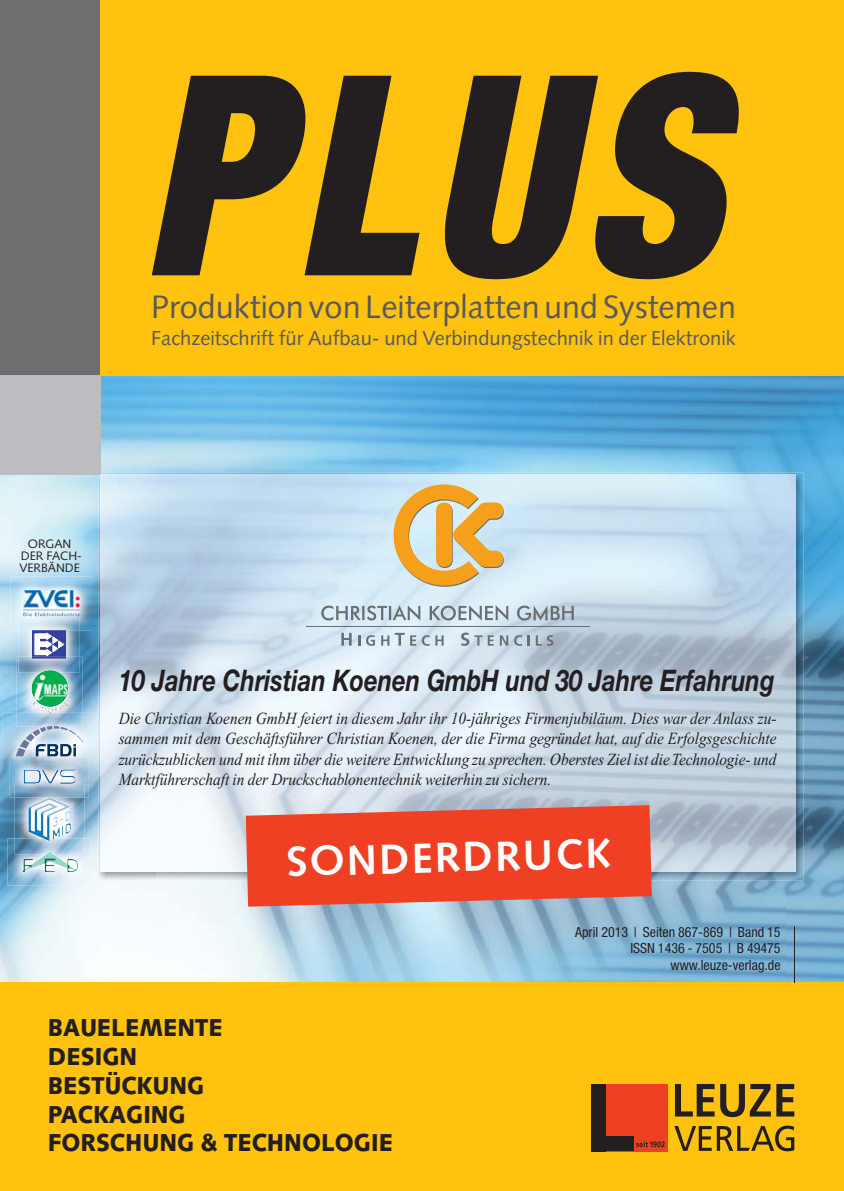
<style>
.page{position:relative;width:844px;height:1191px;background:#fff}
.page>*{position:absolute;margin:0;border:0;box-sizing:border-box;transform-origin:0 0}
.t1{font:italic 900 condensed 279.47px "Helvetica Neue";color:#231f20;scale:.92 1}
.t2{font:700 42px "Syntax";color:#fff}
.t3{font:32.38px "Syntax";color:#58595b}
.t4{font:italic 700 29.75px "Helvetica Neue";color:#231f20;scale:.8 1}
.t5{font:900 24.5px/28.7px "Syntax";color:#231f20;scale:.93 1}
.t6{font:20.12px "Syntax";color:#58595b}
.t7{font:italic 16.97px/20.5px "Times New Roman";color:#231f20;text-align:justify;scale:.9 1}
.t8{font:condensed 14px/16.4px "Helvetica Neue";color:#231f20;text-align:right}
.t9{font:12.25px/12.2px "Syntax";color:#231f20;text-align:center}
</style>
<div class="page">
<img style="left:0;top:375px;width:843px;height:106px">
<img style="left:785px;top:481px;width:58px;height:501px">
<img style="left:0;top:481px;width:119px;height:501px">
<img style="left:119px;top:880px;width:666px;height:102px">
<div style="left:0;top:0;width:843px;height:375px;background:#ffc20e"></div>
<div style="left:0;top:0;width:99px;height:392px;background:#6d6e70"></div>
<div style="left:0;top:375px;width:100px;height:100px;background:#bbbdc0"></div>
<div style="left:0;top:982px;width:843px;height:209px;background:#ffc20e"></div>
<svg style="left:674px;top:1125px;width:120px;height:26px"></svg>
<svg style="left:674px;top:1084px;width:120px;height:33px"></svg>
<div style="left:591px;top:1084px;width:76px;height:67px;background:#ef4023"></div>
<svg style="left:636px;top:1141px;width:28px;height:6px"></svg>
<div style="left:591px;top:1084px;width:14px;height:67px;background:#231f20"></div>
<div style="left:591px;top:1136px;width:42px;height:15px;background:#231f20"></div>
<img style="left:8px;top:838px;width:84px;height:47px">
<img style="left:21px;top:854px;width:58px;height:18px">
<img style="left:50px;top:822px;width:34px;height:16px">
<img style="left:15px;top:838px;width:69px;height:16px">
<svg style="left:45px;top:851px;width:9px;height:3px"></svg>
<img style="left:10px;top:576px;width:82px;height:54px">
<img style="left:23px;top:590px;width:56px;height:26px">
<img style="left:18px;top:616px;width:62px;height:41px">
<img style="left:32px;top:630px;width:34px;height:27px">
<img style="left:17px;top:657px;width:65px;height:56px">
<img style="left:10px;top:770px;width:79px;height:27px">
<img style="left:15px;top:784px;width:69px;height:13px">
<img style="left:26px;top:770px;width:15px;height:12px">
<img style="left:41px;top:770px;width:35px;height:14px">
<img style="left:3px;top:713px;width:93px;height:57px">
<img style="left:24px;top:769px;width:51px;height:1px">
<svg style="left:16px;top:726px;width:67px;height:30px"></svg>
<hr style="left:794px;top:926px;width:1px;height:56px;background:#231f20">
<img style="left:98px;top:473px;width:705px;height:57px">
<img style="left:745px;top:530px;width:58px;height:350px">
<img style="left:98px;top:530px;width:59px;height:350px">
<img style="left:157px;top:871px;width:588px;height:9px">
<img style="left:100px;top:475px;width:694px;height:396px">
<svg style="left:246px;top:805px;width:405px;height:101px;background:#e84e36"></svg>
<svg style="left:321px;top:605px;width:252px;height:15px;background:#b1bdc5"></svg>
<svg style="left:341px;top:633px;width:10px;height:12px"></svg>
<svg style="left:358px;top:635px;width:2px;height:10px"></svg>
<svg style="left:366px;top:635px;width:9px;height:11px"></svg>
<svg style="left:381px;top:635px;width:8px;height:10px"></svg>
<svg style="left:395px;top:633px;width:9px;height:12px"></svg>
<svg style="left:410px;top:635px;width:6px;height:10px"></svg>
<svg style="left:422px;top:635px;width:7px;height:11px"></svg>
<svg style="left:435px;top:635px;width:8px;height:10px"></svg>
<svg style="left:461px;top:632px;width:32px;height:14px"></svg>
<svg style="left:499px;top:635px;width:9px;height:10px"></svg>
<svg style="left:514px;top:635px;width:15px;height:11px"></svg>
<svg style="left:535px;top:635px;width:18px;height:11px"></svg>
<hr style="left:306px;top:626px;width:283px;height:1px;background:#6d6e70">
<svg style="left:393px;top:484px;width:110px;height:103px;background:#e0c287"></svg>
<h1 class="t1" style="left:142px;top:76px;width:628px">PLUS</h1>
<h3 class="t3" style="left:151px;top:294px;width:586px">Produktion von Leiterplatten und Systemen</h3>
<p class="t6" style="left:151px;top:330px;width:586px">Fachzeitschrift für Aufbau- und Verbindungstechnik in der Elektronik</p>
<p class="t9" style="left:19px;top:538px;width:64px">ORGAN<br>DER FACH-<br>VERBÄNDE</p>
<h3 class="t4" style="left:119px;top:669px;width:821px">10 Jahre Christian Koenen GmbH und 30 Jahre Erfahrung</h3>
<p class="t7" style="left:119px;top:709px;width:732px">Die Christian Koenen GmbH feiert in diesem Jahr ihr 10-jähriges Firmenjubiläum. Dies war der Anlass zu&shy;sammen mit dem Geschäftsführer Christian Koenen, der die Firma gegründet hat, auf die Erfolgsgeschichte zurückzublicken und mit ihm über die weitere Entwicklung zu sprechen. Oberstes Ziel ist die Technologie- und Marktführerschaft in der Druckschablonentechnik weiterhin zu sichern.</p>
<h2 class="t2" style="left:286px;top:843px;width:326px;rotate:-1deg">SONDERDRUCK</h2>
<p class="t8" style="left:575px;top:924px;width:207px">April 2013 | Seiten 867-869 | Band 15<br>ISSN 1436 - 7505 | B 49475 www.leuze-verlag.de</p>
<h3 class="t5" style="left:48px;top:1015px;width:372px">BAUELEMENTE<br>DESIGN<br>BESTÜCKUNG<br>PACKAGING<br>FORSCHUNG &amp; TECHNOLOGIE</h3>
</div>
